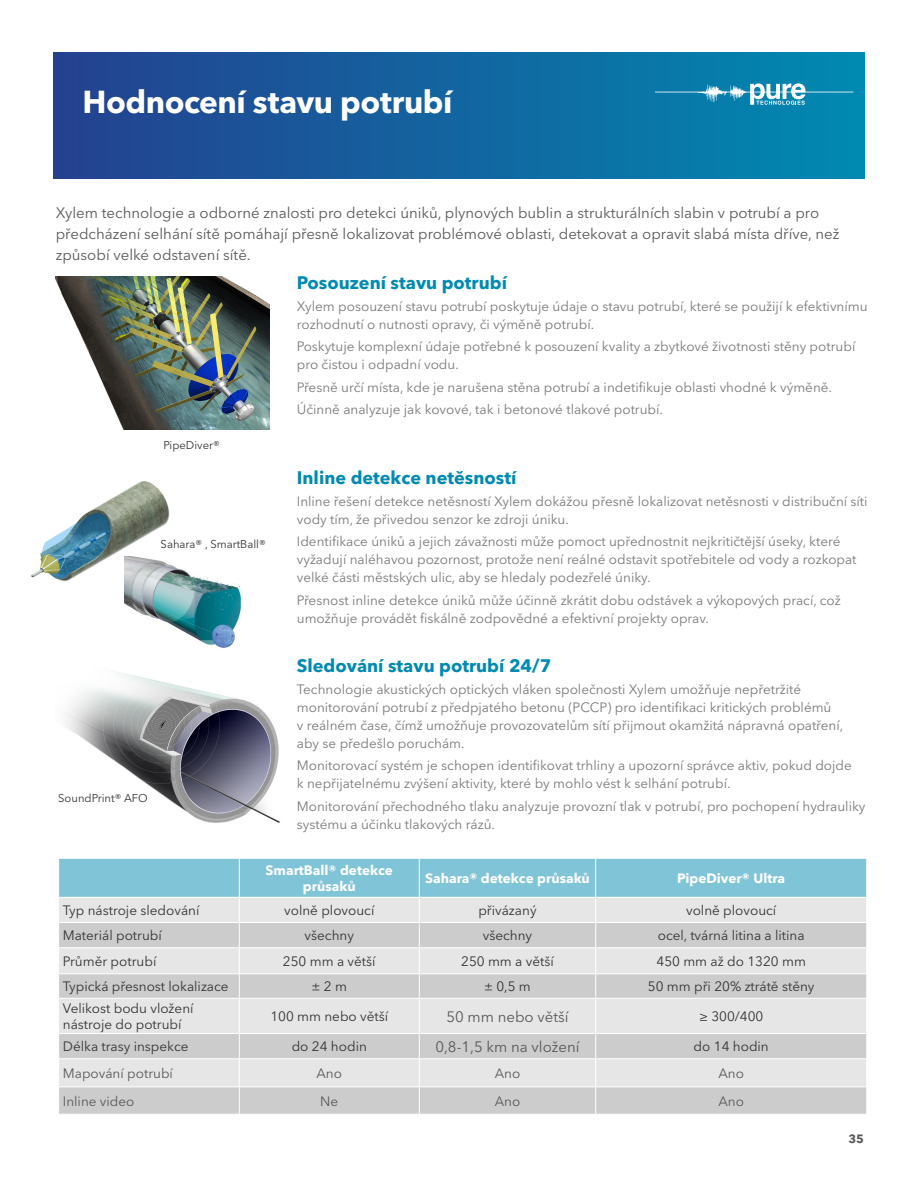
<style>
.page{position:relative;width:918px;height:1188px;background:#fff}
.page>*{position:absolute;margin:0;border:0;box-sizing:border-box;transform-origin:0 0}
.xy_main_headers_fina{font:700 31.5px "Avenir Next LT Pro";letter-spacing:-.015em;color:#fff}
.Inhalt_klein{font:700 18px "Avenir Next LT Pro";color:#008ab1}
.Überschrift_blau{font:700 18px "Avenir Next LT Pro";color:#008ab1}
.Body_text{font:15px/21px "Avenir Next LT Pro";color:#58595b}
.Body{font:15px "Avenir Next LT Pro";color:#58595b}
.Inhalt_klein-2{font:13.5px/18px "Avenir Next LT Pro";color:#797a7c}
.Body-2{font:13.5px/16.5px "Avenir Next LT Pro";color:#333}
.Body-3{font:700 13.5px/16.2px "Avenir Next LT Pro";color:#fff;text-align:center}
.Body-4{font:13.5px "Avenir Next LT Pro";color:#58595b}
.t1{font:700 12px "Avenir Next LT Pro";color:#58595b}
.Bildlegende{font:11.25px "Avenir Next LT Pro";color:#333}
</style>
<div class="page">
<div style="left:54px;top:53px;width:810px;height:126px;background:linear-gradient(to right,#25418f,#008ab1)"></div>
<img style="left:31px;top:481px;width:139px;height:102px">
<img style="left:125px;top:556px;width:116px;height:92px">
<img style="left:63px;top:672px;width:217px;height:151px">
<svg style="left:59px;top:999px;width:807px;height:115px;background:#dadada"></svg>
<svg style="left:58px;top:858px;width:809px;height:140px;background:#c2d5da"></svg>
<hr style="left:239px;top:999px;width:1px;height:34px;background:#fff">
<hr style="left:419px;top:999px;width:1px;height:34px;background:#fff">
<hr style="left:595px;top:999px;width:1px;height:34px;background:#fff">
<hr style="left:58px;top:1033px;width:181px;height:1px;background:#fff">
<hr style="left:239px;top:1033px;width:180px;height:1px;background:#fff">
<hr style="left:419px;top:1033px;width:177px;height:1px;background:#fff">
<hr style="left:596px;top:1033px;width:271px;height:1px;background:#fff">
<hr style="left:58px;top:1058px;width:181px;height:1px;background:#fff">
<hr style="left:239px;top:1058px;width:180px;height:1px;background:#fff">
<hr style="left:419px;top:1058px;width:177px;height:1px;background:#fff">
<hr style="left:596px;top:1058px;width:271px;height:1px;background:#fff">
<hr style="left:58px;top:1087px;width:181px;height:1px;background:#fff">
<hr style="left:239px;top:1087px;width:180px;height:1px;background:#fff">
<svg style="left:239px;top:1034px;width:1px;height:80px"></svg>
<hr style="left:419px;top:1087px;width:177px;height:1px;background:#fff">
<svg style="left:419px;top:1034px;width:1px;height:80px"></svg>
<hr style="left:596px;top:1087px;width:271px;height:1px;background:#fff">
<svg style="left:595px;top:1034px;width:1px;height:80px"></svg>
<img style="left:56px;top:276px;width:214px;height:153px">
<img style="left:655px;top:85px;width:198px;height:17px">
<svg style="left:750px;top:83px;width:56px;height:22px"></svg>
<p class="xy_main_headers_fina" style="left:82px;top:83px;width:372px">Hodnocení stavu potrubí</p>
<p class="Body_text" style="left:56px;top:202px;width:785px">Xylem technologie a odborné znalosti pro detekci úniků, plynových bublin a strukturálních slabin v potrubí a pro předcházení selhání sítě pomáhají přesně lokalizovat problémové oblasti, detekovat a opravit slabá místa dříve, než způsobí velké odstavení sítě.</p>
<p class="Überschrift_blau" style="left:297px;top:271px;width:212px">Posouzení stavu potrubí</p>
<p class="Inhalt_klein-2" style="left:297px;top:297px;width:572px">Xylem posouzení stavu potrubí poskytuje údaje o stavu potrubí, které se použijí k efektivnímu rozhodnutí o nutnosti opravy, či výměně potrubí.</p>
<p class="Inhalt_klein-2" style="left:297px;top:337px;width:560px">Poskytuje komplexní údaje potřebné k posouzení kvality a zbytkové životnosti stěny potrubí pro čistou i odpadní vodu.</p>
<p class="Inhalt_klein-2" style="left:297px;top:378px;width:537px">Přesně určí místa, kde je narušena stěna potrubí a indetifikuje oblasti vhodné k výměně.</p>
<p class="Inhalt_klein-2" style="left:297px;top:400px;width:368px">Účinně analyzuje jak kovové, tak i betonové tlakové potrubí.</p>
<p class="Bildlegende" style="left:58px;top:792px;width:91px">SoundPrint® AFO</p>
<p class="Bildlegende" style="left:163px;top:438px;width:58px">PipeDiver®</p>
<p class="Inhalt_klein" style="left:297px;top:466px;width:221px">Inline detekce netěsností</p>
<p class="Inhalt_klein-2" style="left:297px;top:492px;width:572px">Inline řešení detekce netěsností Xylem dokážou přesně lokalizovat netěsnosti v distribuční síti vody tím, že přivedou senzor ke zdroji úniku.</p>
<p class="Inhalt_klein-2" style="left:297px;top:533px;width:561px">Identifikace úniků a jejich závažnosti může pomoct upřednostnit nejkritičtější úseky, které vyžadují naléhavou pozornost, protože není reálné odstavit spotřebitele od vody a rozkopat velké části městských ulic, aby se hledaly podezřelé úniky.</p>
<p class="Inhalt_klein-2" style="left:297px;top:591px;width:546px">Přesnost inline detekce úniků může účinně zkrátit dobu odstávek a výkopových prací, což umožňuje provádět fiskálně zodpovědné a efektivní projekty oprav.</p>
<p class="Inhalt_klein" style="left:297px;top:654px;width:256px">Sledování stavu potrubí 24/7</p>
<p class="Inhalt_klein-2" style="left:297px;top:680px;width:548px">Technologie akustických optických vláken společnosti Xylem umožňuje nepřetržité monitorování potrubí z předpjatého betonu (PCCP) pro identifikaci kritických problémů<br>v reálném čase, čímž umožňuje provozovatelům sítí přijmout okamžitá nápravná opatření, aby se předešlo poruchám.</p>
<p class="Inhalt_klein-2" style="left:297px;top:757px;width:557px">Monitorovací systém je schopen identifikovat trhliny a upozorní správce aktiv, pokud dojde k nepřijatelnému zvýšení aktivity, které by mohlo vést k selhání potrubí.</p>
<p class="Inhalt_klein-2" style="left:297px;top:797px;width:570px">Monitorování přechodného tlaku analyzuje provozní tlak v potrubí, pro pochopení hydrauliky systému a účinku tlakových rázů.</p>
<p class="Body-3" style="left:266px;top:862px;width:129px">SmartBall® detekce průsaků</p>
<p class="Body-3" style="left:425px;top:870px;width:166px">Sahara® detekce průsaků</p>
<p class="Body-3" style="left:677px;top:870px;width:109px">PipeDiver® Ultra</p>
<p class="Bildlegende" style="left:161px;top:537px;width:107px">Sahara® , SmartBall®</p>
<p class="Body-2" style="left:63px;top:902px;width:138px">Typ nástroje sledování</p>
<p class="Body-2" style="left:284px;top:902px;width:92px">volně plovoucí</p>
<p class="Body-2" style="left:478px;top:902px;width:60px">přivázaný</p>
<p class="Body-2" style="left:686px;top:902px;width:92px">volně plovoucí</p>
<p class="Body-2" style="left:63px;top:927px;width:101px">Materiál potrubí</p>
<p class="Body-2" style="left:305px;top:927px;width:51px">všechny</p>
<p class="Body-2" style="left:483px;top:927px;width:51px">všechny</p>
<p class="Body-2" style="left:658px;top:927px;width:148px">ocel, tvárná litina a litina</p>
<p class="Body-2" style="left:63px;top:953px;width:95px">Průměr potrubí</p>
<p class="Body-2" style="left:283px;top:953px;width:94px">250 mm a větší</p>
<p class="Body-2" style="left:461px;top:953px;width:94px">250 mm a větší</p>
<p class="Body-2" style="left:657px;top:953px;width:151px">450 mm až do 1320 mm</p>
<p class="Body-2" style="left:63px;top:978px;width:167px">Typická přesnost lokalizace</p>
<p class="Body-2" style="left:312px;top:978px;width:37px">± 2 m</p>
<p class="Body-2" style="left:484px;top:978px;width:48px">± 0,5 m</p>
<p class="Body-2" style="left:648px;top:978px;width:168px">50 mm při 20% ztrátě stěny</p>
<p class="Body-2" style="left:63px;top:1000px;width:132px">Velikost bodu vložení nástroje do potrubí</p>
<p class="Body-2" style="left:270px;top:1008px;width:119px">100 mm nebo větší</p>
<p class="Body" style="left:446px;top:1007px;width:124px">50 mm nebo větší</p>
<p class="Body-2" style="left:699px;top:1008px;width:66px">≥ 300/400</p>
<p class="Body-2" style="left:63px;top:1038px;width:127px">Délka trasy inspekce</p>
<p class="Body-2" style="left:292px;top:1038px;width:77px">do 24 hodin</p>
<p class="Body" style="left:435px;top:1038px;width:146px">0,8-1,5 km na vložení</p>
<p class="Body-2" style="left:694px;top:1038px;width:77px">do 14 hodin</p>
<p class="Body-4" style="left:63px;top:1065px;width:112px">Mapování potrubí</p>
<p class="Body-4" style="left:317px;top:1065px;width:27px">Ano</p>
<p class="Body-4" style="left:495px;top:1065px;width:27px">Ano</p>
<p class="Body-4" style="left:718px;top:1065px;width:27px">Ano</p>
<p class="Body-4" style="left:63px;top:1093px;width:73px">Inline video</p>
<p class="Body-4" style="left:320px;top:1093px;width:20px">Ne</p>
<p class="Body-4" style="left:495px;top:1093px;width:27px">Ano</p>
<p class="Body-4" style="left:718px;top:1093px;width:27px">Ano</p>
<p class="t1" style="left:848px;top:1132px;width:17px">35</p>
</div>
